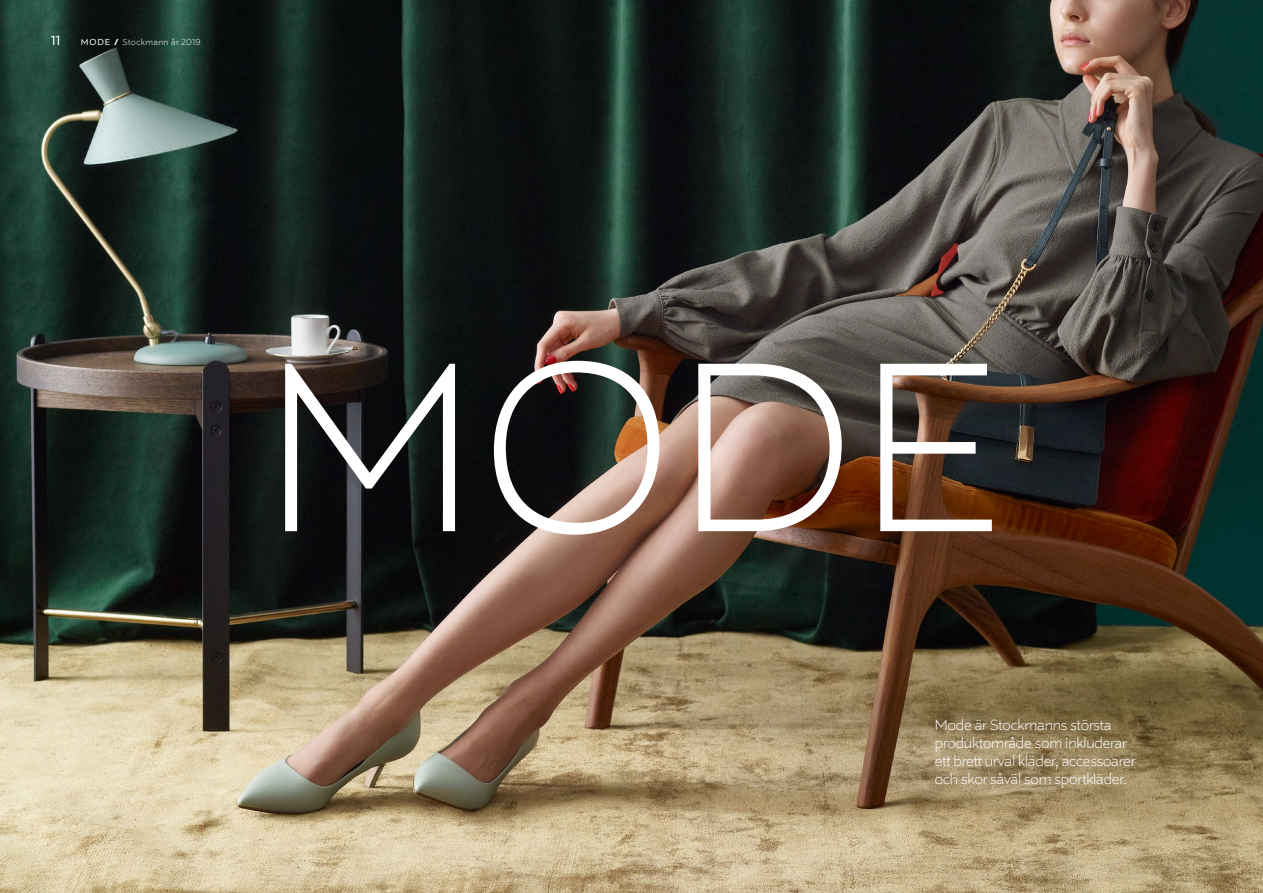
<style>
.page{position:relative;width:1263px;height:893px;background:#fff}
.page>*{position:absolute;margin:0;border:0;box-sizing:border-box;transform-origin:0 0}
.t1{font:300 270px "Stockmann Sans";color:#fff}
.t2{font:300 16.5px/18px "Stockmann Sans";letter-spacing:-.01em;color:#fff}
.t3{font:15px "Stockmann Sans";color:#fff}
.t4{font:300 9.75px "Stockmann Sans";letter-spacing:.04em;color:#fff}
.s1{font-weight:400}
.s2{font-weight:700}
</style>
<div class="page">
<img style="left:0;top:0;width:1263px;height:893px">
<p class="t3" style="left:51px;top:31px;width:11px">11</p>
<p class="t4" style="left:81px;top:36px;width:121px"><span class="s1">MODE</span> <span class="s2">/</span> Stockmann år 2019</p>
<h1 class="t1" style="left:264px;top:295px;width:736px">MODE</h1>
<p class="t2" style="left:935px;top:716px;width:202px">Mode är Stockmanns största produktområde som inkluderar ett brett urval kläder, accessoarer och skor såväl som sportkläder.</p>
</div>
